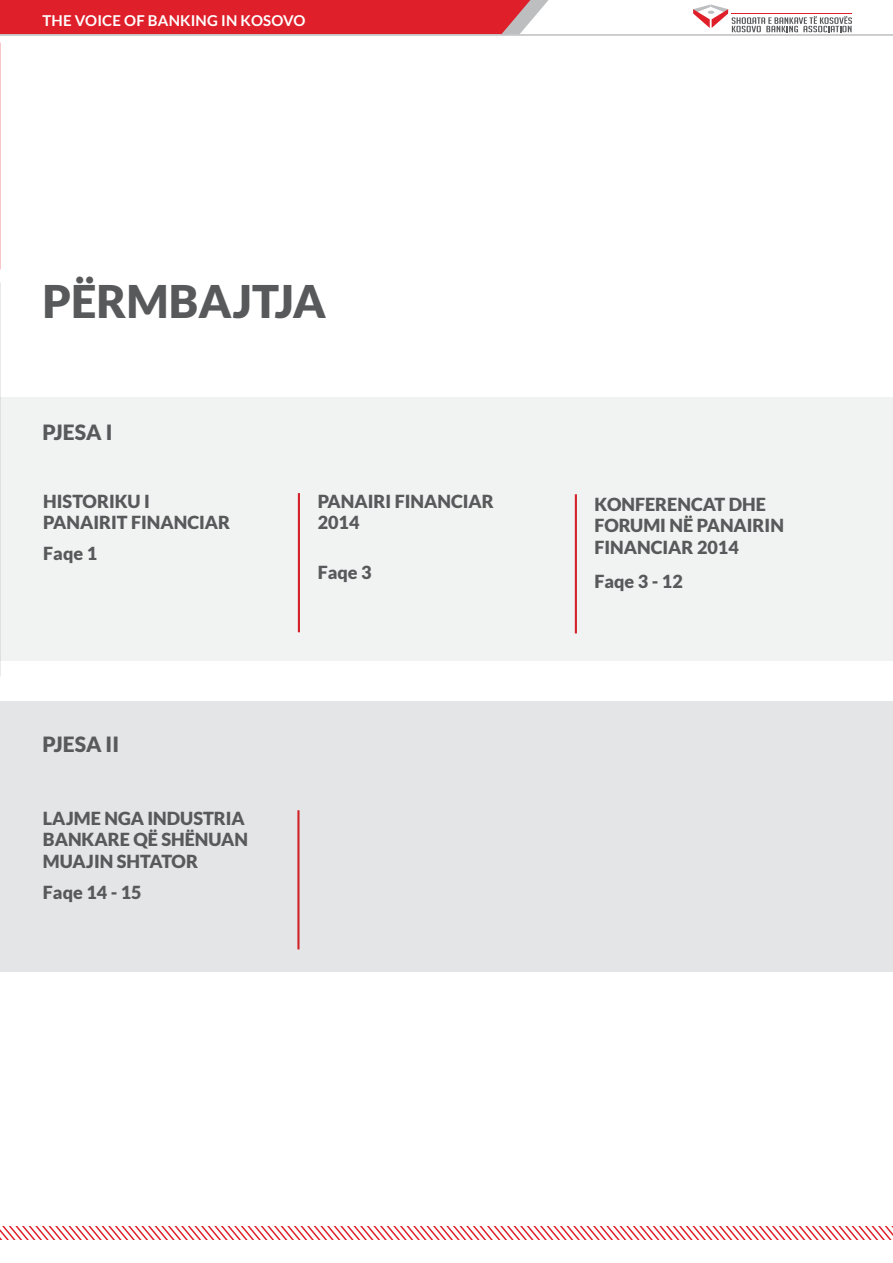
<style>
.page{position:relative;width:893px;height:1263px;background:#fff}
.page>*{position:absolute;margin:0;border:0;box-sizing:border-box;transform-origin:0 0}
.t1{font:900 45px "Lato";color:#58595b}
.t2{font:900 21px "Lato";letter-spacing:-.05em;color:#58595b}
.t3{font:900 18px/21.6px "Lato";color:#58595b}
.t4{font:700 15px "Lato";letter-spacing:.01em;color:#fff}
</style>
<div class="page">
<div style="left:0;top:0;width:549px;height:34px;background:#df202a"></div>
<svg style="left:0;top:1227px;width:893px;height:12px"></svg>
<hr style="left:0;top:34px;width:893px;height:2px;background:#bcbec0">
<svg style="left:693px;top:5px;width:159px;height:27px"></svg>
<div style="left:0;top:702px;width:893px;height:270px;background:#e4e5e6"></div>
<div style="left:0;top:398px;width:893px;height:263px;background:#f1f2f2"></div>
<hr style="left:298px;top:493px;width:2px;height:139px;background:#d2232a">
<hr style="left:575px;top:494px;width:2px;height:139px;background:#d2232a">
<hr style="left:297px;top:810px;width:3px;height:139px;background:#d2232a">
<p class="t4" style="left:43px;top:11px;width:264px">THE VOICE OF BANKING IN KOSOVO</p>
<h1 class="t1" style="left:43px;top:275px;width:285px">PËRMBAJTJA</h1>
<p class="t2" style="left:43px;top:420px;width:34px">PJESA</p>
<p class="t2" style="left:106px;top:420px;width:5px">I</p>
<p class="t3" style="left:43px;top:490px;width:25px">HISTORIK</p>
<p class="t3" style="left:128px;top:490px;width:21px">U I</p>
<p class="t3" style="left:43px;top:511px;width:22px">PANAIRIT</p>
<p class="t3" style="left:131px;top:511px;width:22px">FINANCIAR</p>
<p class="t3" style="left:43px;top:542px;width:55px">FAQE 1</p>
<p class="t2" style="left:43px;top:732px;width:34px">PJESA</p>
<p class="t2" style="left:106px;top:732px;width:15px">II</p>
<p class="t3" style="left:43px;top:807px;width:207px">LAJME NGA INDUSTRIA<br>BANKARE QË SHËNUAN<br>MUAJIN SHTATOR</p>
<p class="t3" style="left:43px;top:882px;width:100px">FAQE 14 - 15</p>
<p class="t3" style="left:318px;top:490px;width:22px">PANAIRI</p>
<p class="t3" style="left:395px;top:490px;width:22px">FINANCIAR</p>
<p class="t3" style="left:318px;top:511px;width:43px">2014</p>
<p class="t3" style="left:318px;top:561px;width:55px">FAQE 3</p>
<p class="t3" style="left:594px;top:493px;width:26px">KONFERENCAT</p>
<p class="t3" style="left:729px;top:493px;width:13px">DHE</p>
<p class="t3" style="left:594px;top:514px;width:125px">FORUMI NË PANAIRIN<br>FINANCIAR</p>
<p class="t3" style="left:697px;top:536px;width:43px">2014</p>
<p class="t3" style="left:594px;top:570px;width:90px">FAQE 3 - 12</p>
</div>
